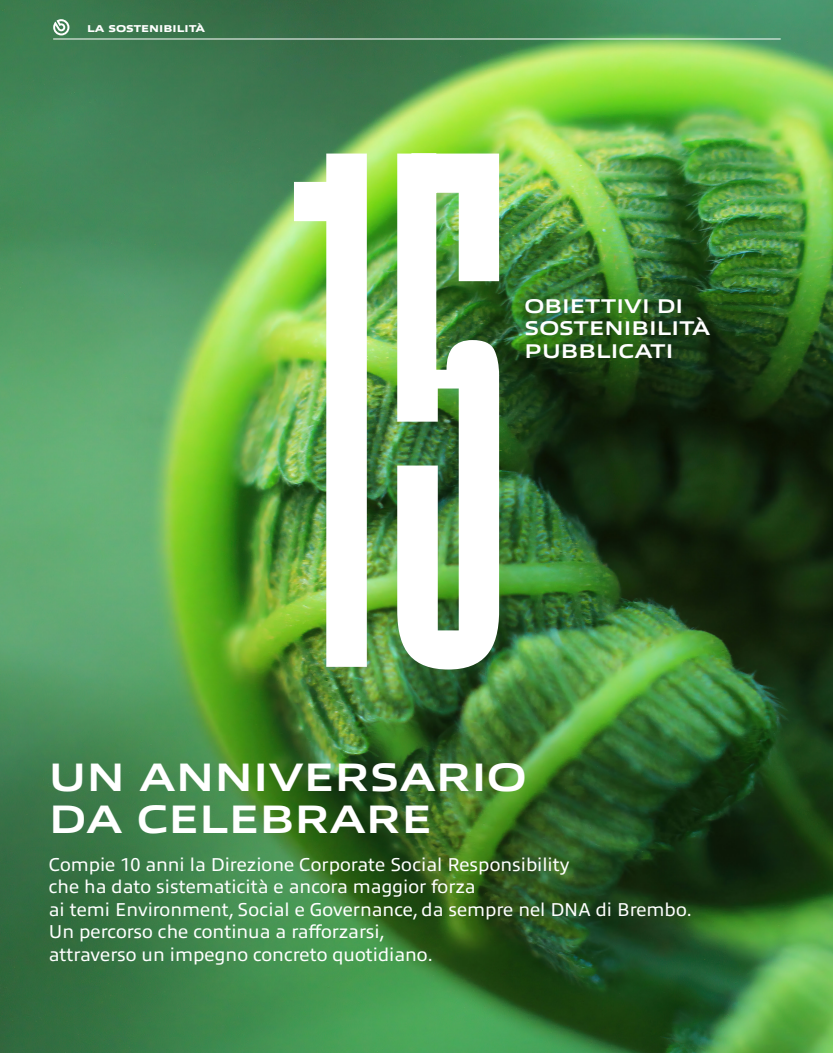
<style>
.page{position:relative;width:833px;height:1053px;background:#fff}
.page>*{position:absolute;margin:0;border:0;box-sizing:border-box;transform-origin:0 0}
.t1{font:675px "Inge Variable Upright";color:#fff}
.t2{font:700 40px/42.5px "Allumi Pro Extended";color:#fff}
.t3{font:700 20px/22.5px "Allumi Pro Extended";color:#fff}
.t4{font:18.75px/22.5px "Allumi Pro";color:#fff}
.t5{font:800 10px "Allumi Pro Extended";color:#fff}
</style>
<div class="page">
<img style="left:0;top:0;width:833px;height:1052px">
<hr style="left:53px;top:39px;width:727px;height:1px;background:#fff">
<svg style="left:53px;top:19px;width:16px;height:16px"></svg>
<p class="t5" style="left:87px;top:21px;width:119px">LA SOSTENIBILITÀ</p>
<h1 class="t1" style="left:290px;top:96px;width:224px">15</h1>
<p class="t3" style="left:524px;top:293px;width:187px">OBIETTIVI DI<br>SOSTENIBILITÀ<br>PUBBLICATI</p>
<h2 class="t2" style="left:49px;top:752px;width:479px">UN ANNIVERSARIO<br>DA CELEBRARE</h2>
<p class="t4" style="left:49px;top:851px;width:644px">Compie 10 anni la Direzione Corporate Social Responsibility<br>che ha dato sistematicità e ancora maggior forza<br>ai temi Environment, Social e Governance, da sempre nel DNA di Brembo.<br>Un percorso che continua a rafforzarsi,<br>attraverso un impegno concreto quotidiano.</p>
</div>
